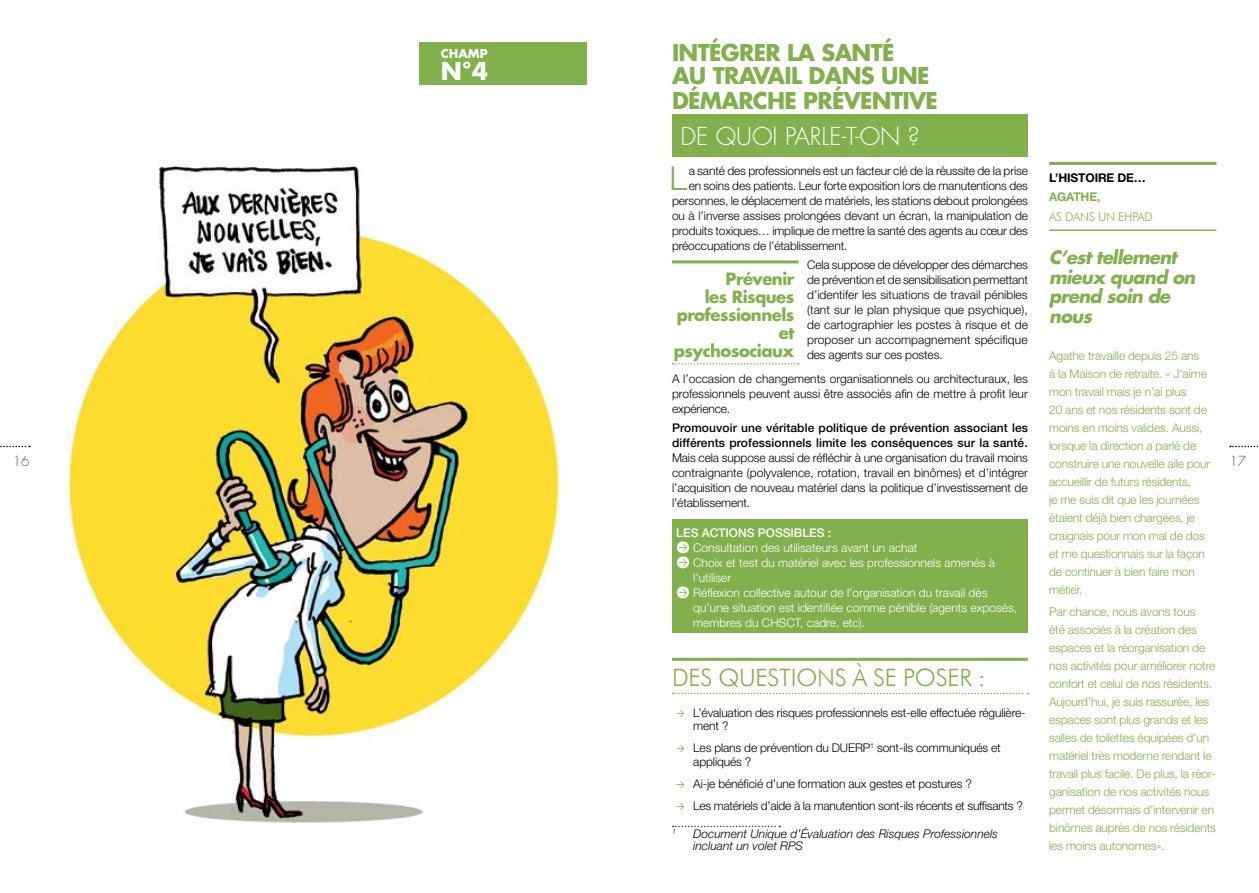
<style>
.page{position:relative;width:1259px;height:893px;background:#fff}
.page>*{position:absolute;margin:0;border:0;box-sizing:border-box;transform-origin:0 0}
.t1{font:300 33px "Helvetica Neue LT Std";color:#81b04d}
.t2{font:300 24px "Futura BT";letter-spacing:-.01em;color:#81b04d}
.t3{font:300 24px "Futura Std";color:#fff}
.t4{font:700 24px "Futura Std";color:#fff}
.t5{font:700 22.5px/22.5px "Futura Std";letter-spacing:-.03em;color:#81b04d}
.t6{font:italic 700 18px/19.5px "Futura Std";letter-spacing:-.04em;color:#81b04d}
.t7{font:700 16.5px/18px "Futura Std";letter-spacing:-.03em;color:#81b04d;text-align:right}
.t8{font:300 13.5px "Futura Std";color:#58595b}
.t9{font:300 12px/15px "Helvetica Neue LT Std";letter-spacing:-.01em;color:#000;text-align:justify}
.t10{font:300 12px/18px "Helvetica Neue LT Std";letter-spacing:-.01em;color:#81b04d}
.t11{font:300 12px "Helvetica Neue LT Std";color:#fff}
.t12{font:500 12px/15px "Helvetica Neue LT Std";letter-spacing:.01em;color:#000}
.t13{font:italic 300 12px/12px "Helvetica Neue LT Std";color:#000}
.t14{font:500 12px "Helvetica Neue LT Std";color:#fff}
.t15{font:700 12px "Helvetica Neue LT Std";letter-spacing:-.01em;color:#000}
.t16{font:300 12px "Futura BT";letter-spacing:-.01em;color:#81b04d}
.t17{font:700 12px "Helvetica Neue LT Std";letter-spacing:-.01em;color:#81b04d}
.t18{font:700 12px "Futura Std";color:#fff}
.t19{font:italic 300 7.05px "Helvetica Neue LT Std";color:#000}
.s1{font-family:"Ecam";font-weight:400;font-size:15px}
.s2{font-family:"Ecam";font-weight:400;color:#81b04d}
</style>
<div class="page">
<hr style="left:672px;top:658px;width:356px;height:3px;background:#81b04d">
<svg style="left:673px;top:693px;width:355px;height:1px"></svg>
<svg style="left:673px;top:826px;width:107px;height:1px"></svg>
<hr style="left:1049px;top:162px;width:167px;height:3px;background:#81b04d">
<hr style="left:1049px;top:229px;width:167px;height:2px;background:#81b04d">
<hr style="left:672px;top:260px;width:126px;height:3px;background:#81b04d">
<svg style="left:673px;top:363px;width:126px;height:2px"></svg>
<div style="left:672px;top:519px;width:356px;height:113px;background:#81b04d"></div>
<img style="left:64px;top:43px;width:497px;height:780px">
<div style="left:420px;top:43px;width:167px;height:42px;background:#81b04d"></div>
<div style="left:672px;top:114px;width:356px;height:43px;background:#81b04d"></div>
<svg style="left:0;top:446px;width:30px;height:1px"></svg>
<svg style="left:1230px;top:446px;width:29px;height:1px"></svg>
<p class="t18" style="left:441px;top:45px;width:48px">CHAMP</p>
<h2 class="t4" style="left:441px;top:55px;width:49px">N°4</h2>
<h3 class="t5" style="left:672px;top:41px;width:259px">INTÉGRER LA SANTÉ<br>AU TRAVAIL DANS UNE</h3>
<h3 class="t5" style="left:672px;top:89px;width:267px">DÉMARCHE PRÉVENTIVE</h3>
<h2 class="t3" style="left:680px;top:122px;width:241px">DE QUOI PARLE-T-ON ?</h2>
<h1 class="t1" style="left:669px;top:158px;width:19px">L</h1>
<p class="t9" style="left:688px;top:163px;width:341px">a santé des professionnels est un facteur clé de la réussite de la prise</p>
<p class="t15" style="left:1049px;top:170px;width:98px">L’HISTOIRE DE…</p>
<p class="t17" style="left:1049px;top:190px;width:53px">AGATHE,</p>
<p class="t16" style="left:1049px;top:209px;width:105px">AS DANS UN EHPAD</p>
<h3 class="t6" style="left:1049px;top:248px;width:148px">C’est tellement mieux quand on prend soin de nous</h3>
<p class="t10" style="left:1049px;top:347px;width:163px">Agathe travaille depuis 25 ans<br>à la Maison de retraite. « J’aime mon travail mais je n’ai plus<br>20 ans et nos résidents sont de moins en moins valides. Aussi, lorsque la direction a parlé de construire une nouvelle aile pour accueillir de futurs résidents,<br>je me suis dit que les journées étaient déjà bien chargées, je craignais pour mon mal de dos et me questionnais sur la façon de continuer à bien faire mon métier.</p>
<p class="t10" style="left:1049px;top:603px;width:168px">Par chance, nous avons tous<br>été associés à la création des espaces et la réorganisation de nos activités pour améliorer notre confort et celui de nos résidents.<br>Aujourd’hui, je suis rassurée, les espaces sont plus grands et les salles de toilettes équipées d’un matériel très moderne rendant le travail plus facile. De plus, la réor&shy;ganisation de nos activités nous permet désormais d’intervenir en binômes auprès de nos résidents les moins autonomes».</p>
<p class="t9" style="left:688px;top:178px;width:341px">en soins des patients. Leur forte exposition lors de manutentions des</p>
<p class="t9" style="left:672px;top:193px;width:357px">personnes, le déplacement de matériels, les stations debout prolongées</p>
<p class="t9" style="left:672px;top:208px;width:357px">ou à l’inverse assises prolongées devant un écran, la manipulation de</p>
<p class="t9" style="left:672px;top:223px;width:357px">produits toxiques… implique de mettre la santé des agents au cœur des</p>
<p class="t9" style="left:672px;top:238px;width:177px">préoccupations de l’établissement.</p>
<p class="t9" style="left:807px;top:257px;width:222px">Cela suppose de développer des démarches de prévention et de sensibilisation permettant d’identifer les situations de travail pénibles (tant sur le plan physique que psychique), de cartographier les postes à risque et de proposer un accompagnement spécifique des agents sur ces postes.</p>
<p class="t9" style="left:672px;top:371px;width:357px">A l’occasion de changements organisationnels ou architecturaux, les professionnels peuvent aussi être associés afin de mettre à profit leur expérience.</p>
<p class="t12" style="left:672px;top:420px;width:357px">Promouvoir une véritable politique de prévention associant les différents professionnels limite les conséquences sur la santé.</p>
<p class="t9" style="left:672px;top:450px;width:357px">Mais cela suppose aussi de réfléchir à une organisation du travail moins contraignante (polyvalence, rotation, travail en binômes) et d’intégrer l’acquisition de nouveau matériel dans la politique d’investissement de l’établissement.</p>
<h3 class="t7" style="left:673px;top:269px;width:122px">Prévenir<br>les Risques professionnels et psychosociaux</h3>
<p class="t8" style="left:13px;top:453px;width:18px">16</p>
<p class="t8" style="left:1229px;top:453px;width:18px">17</p>
<p class="t14" style="left:676px;top:525px;width:156px">LES ACTIONS POSSIBLES :</p>
<p class="t11" style="left:676px;top:540px;width:243px"><span class="s1">&gt;</span> Consultation des utilisateurs avant un achat</p>
<p class="t11" style="left:676px;top:555px;width:320px"><span class="s1">&gt;</span> Choix et test du matériel avec les professionnels amenés à</p>
<p class="t11" style="left:693px;top:570px;width:39px">l’utiliser</p>
<p class="t11" style="left:676px;top:585px;width:313px"><span class="s1">&gt;</span> Réflexion collective autour de l’organisation du travail dès</p>
<p class="t11" style="left:693px;top:600px;width:325px">qu’une situation est identifiée comme pénible (agents exposés,</p>
<p class="t11" style="left:693px;top:615px;width:173px">membres du CHSCT, cadre, etc).</p>
<h2 class="t2" style="left:672px;top:663px;width:315px">DES QUESTIONS À SE POSER :</h2>
<p class="t9" style="left:693px;top:706px;width:334px;line-height:13.5px;text-indent:-17px"><span class="s2">&gt;</span> L’évaluation des risques professionnels est-elle effectuée régulière&shy;ment ?</p>
<p class="t9" style="left:693px;top:741px;width:309px;line-height:13.5px;text-indent:-17px"><span class="s2">&gt;</span> Les plans de prévention du DUERP<sup>1</sup> sont-ils communiqués et appliqués ?</p>
<p class="t9" style="left:676px;top:772px;width:348px;line-height:22px"><span class="s2">&gt;</span> Ai-je bénéficié d’une formation aux gestes et postures ?<br><span class="s2">&gt;</span> Les matériels d’aide à la manutention sont-ils récents et suffisants ?</p>
<p class="t19" style="left:672px;top:828px;width:5px">1</p>
<p class="t13" style="left:693px;top:828px;width:306px">Document Unique d’Évaluation des Risques Professionnels incluant un volet RPS</p>
</div>
